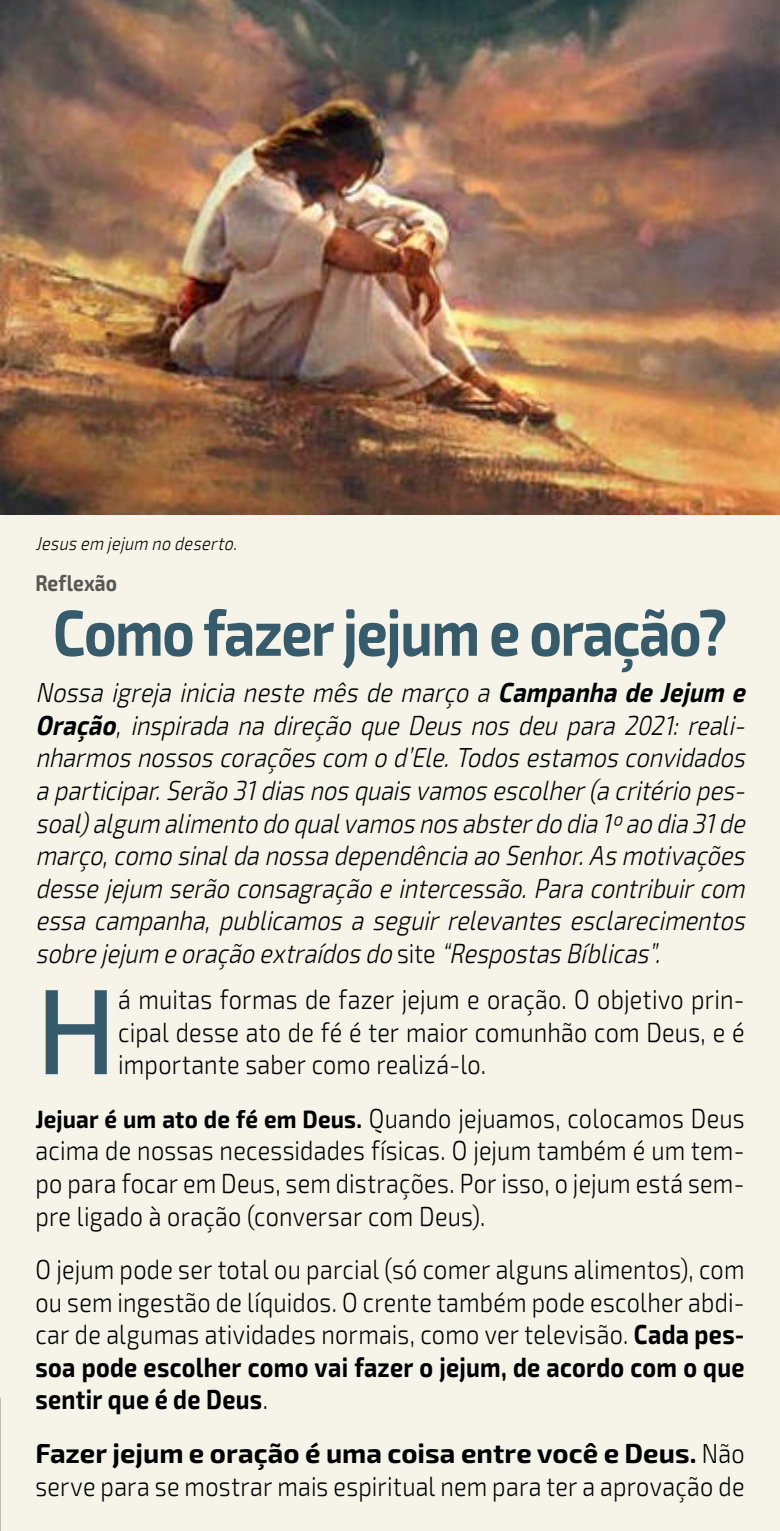
<style>
.page{position:relative;width:780px;height:1531px;background:#fff}
.page>*{position:absolute;margin:0;border:0;box-sizing:border-box;transform-origin:0 0}
.t1{font:500 121.75px "Exo 2";color:#365b6b}
.t2{font:700 65px "Exo 2";letter-spacing:-.025em;color:#365b6b;scale:.85 1}
.t3{font:300 27.5px/32.5px "Exo 2";letter-spacing:.01em;color:#000;text-align:justify;scale:.85 1}
.t4{font:italic 300 27.5px/32.5px "Exo 2";color:#000;text-align:justify;scale:.85 1}
.t5{font:700 22.5px "Exo 2";color:#575756;scale:.85 1}
.t6{font:italic 300 18.75px "Exo 2";color:#000;scale:.85 1}
.s1{font-weight:700}
.s2{font-style:normal}
.s3{font-weight:700;font-size:25px}
</style>
<div class="page">
<div style="left:0;top:488px;width:780px;height:1043px;background:#f6f3e9"></div>
<hr style="left:0;top:1397px;width:1px;height:134px;background:#9d9d9c">
<img style="left:0;top:0;width:780px;height:514px">
<p class="t6" style="left:35px;top:533px;width:244px">Jesusem jejum no deserto.</p>
<p class="t5" style="left:35px;top:569px;width:97px">Reflexão</p>
<h2 class="t2" style="left:53px;top:594px;width:794px">Como fazer jejum e oração?</h2>
<p class="t4" style="left:35px;top:677px;width:844px">Nossa igreja inicia neste mês de março a <span class="s1">Campanha de Jejum e Oração</span>, inspirada na direção que Deus nos deu para 2021: reali&shy;nharmosnossoscoraçõescom o d’Ele.Todosestamosconvidados aparticipar.Serão 31diasnosquaisvamosescolher(acritério pes&shy;soal)algum alimento do qualvamosnosabsterdo dia1ºao dia31de março,como sinaldanossadependênciaao Senhor.Asmotivações dessejejum serão consagração eintercessão.Paracontribuircom essa campanha, publicamos a seguir relevantes esclarecimentos sobrejejum eoração extraídosdo <span class="s2">s i t e</span> “RespostasBíblicas”.</p>
<h1 class="t1" style="left:35px;top:960px;width:83px">H</h1>
<p class="t3" style="left:118px;top:984px;width:738px">á muitas formas de fazer jejum e oração. O objetivo prin&shy;cipal desse ato de fé é ter maior comunhão com Deus, e é importante saber como realizá-lo.</p>
<p class="t3" style="left:35px;top:1102px;width:835px"><span class="s3">Jejuar é um ato de fé em Deus.</span> Quando jejuamos, colocamos Deus acima de nossas necessidades físicas. O jejum também é um tem&shy;po para focar em Deus, sem distrações. Por isso, o jejum está sem&shy;pre ligado à oração (conversar com Deus).</p>
<p class="t3" style="left:35px;top:1254px;width:835px">O jejum pode ser total ou parcial (só comer alguns alimentos), com ou sem ingestão de líquidos. O crente também pode escolher abdi&shy;car de algumas atividades normais, como ver televisão. <span class="s1">Cada pes&shy;soa pode escolher como vai fazer o jejum, de acordo com o que sentir que é de Deus</span>.</p>
<p class="t3" style="left:35px;top:1437px;width:835px"><span class="s1">Fazer jejum e oração é uma coisa entre você e Deus.</span> Não serve para se mostrar mais espiritual nem para ter a aprovação de</p>
</div>
